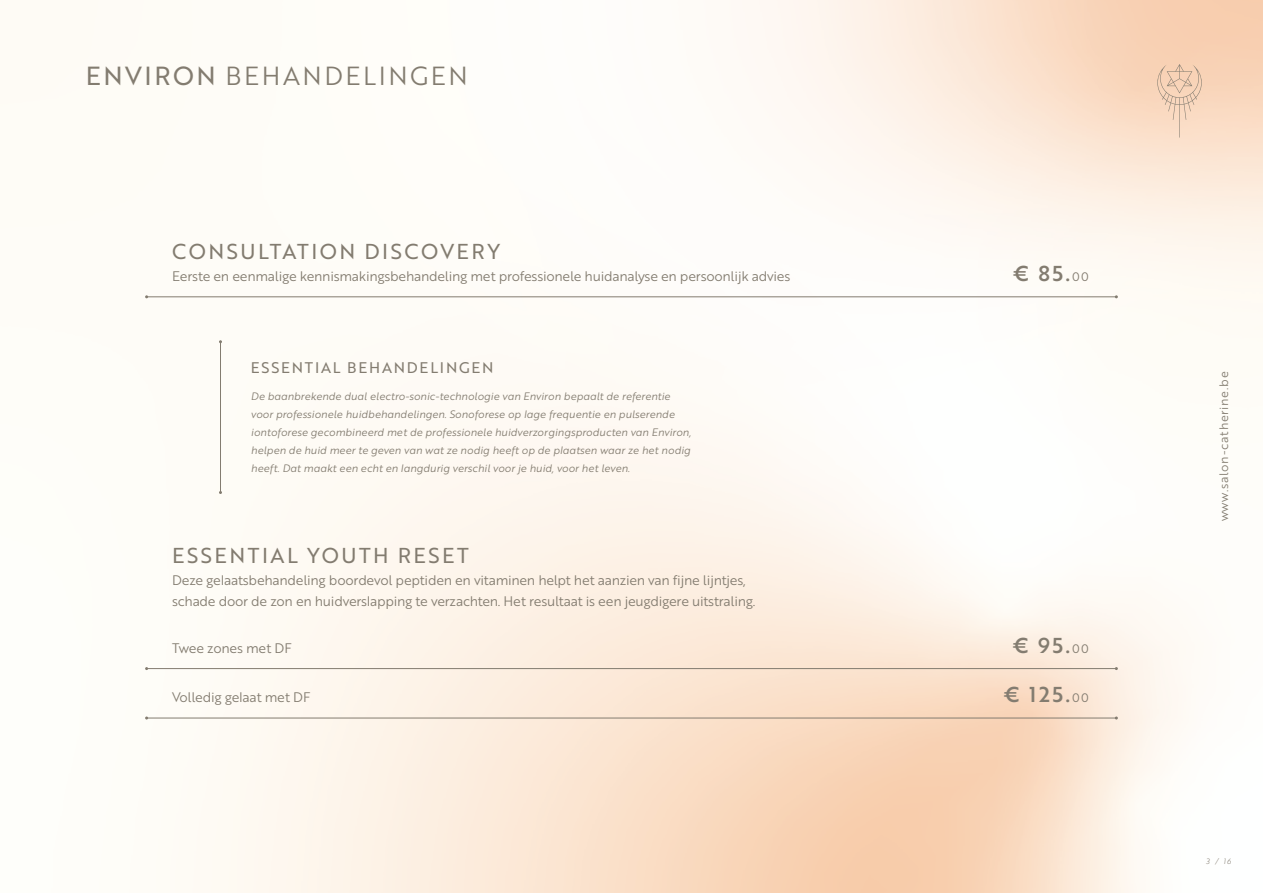
<style>
.page{position:relative;width:1263px;height:893px;background:#fff}
.page>*{position:absolute;margin:0;border:0;box-sizing:border-box;transform-origin:0 0}
.t1{font:25.5px "Brother 1816 Book";letter-spacing:.1em;color:#837c70}
.t2{font:21px "Brother 1816 Regular";letter-spacing:.12em;color:#837c70}
.t3{font:21px "Brother 1816 Medium";letter-spacing:.12em;color:#837c70}
.t4{font:15px "Brother 1816 Regular";letter-spacing:.12em;color:#837c70}
.t5{font:13.5px/21.6px "Brother 1816 Book";letter-spacing:-.02em;color:#837c70}
.t6{font:12px "Brother 1816 Book";letter-spacing:.06em;color:#837c70}
.t7{font:10.5px/18px "Brother 1816 Book Italic";color:#837c70}
.t8{font:7.5px "Brother 1816 Light Italic";color:#837c70}
.s1{font-family:"Brother 1816 Regular"}
.s2{font-family:"Brother 1816 Book";font-size:12px}
</style>
<div class="page">
<svg style="left:1157px;top:64px;width:45px;height:74px;background:#efd0b8"></svg>
<hr style="left:147px;top:296px;width:969px;height:1px;background:#837c70">
<hr style="left:147px;top:668px;width:969px;height:1px;background:#837c70">
<hr style="left:147px;top:718px;width:969px;height:1px;background:#837c70">
<hr style="left:220px;top:342px;width:1px;height:150px;background:#837c70">
<h1 class="t1" style="left:86px;top:57px;width:384px"><span class="s1">ENVIRON</span> BEHANDELINGEN</h1>
<h2 class="t2" style="left:172px;top:236px;width:329px">CONSULTATION DISCOVERY</h2>
<p class="t5" style="left:172px;top:265px;width:620px">Eerste en eenmalige kennismakingsbehandeling met professionele huidanalyse en persoonlijk advies</p>
<h2 class="t3" style="left:1013px;top:258px;width:78px">€ 85.<span class="s2">00</span></h2>
<h3 class="t4" style="left:251px;top:356px;width:244px">ESSENTIAL BEHANDELINGEN</h3>
<p class="t7" style="left:251px;top:387px;width:442px">De baanbrekende dual electro-sonic-technologie van Environ bepaalt de referentie voor professionele huidbehandelingen. Sonoforese op lage frequentie en pulserende iontoforese gecombineerd met de professionele huidverzorgingsproducten van Environ, helpen de huid meer te geven van wat ze nodig heeft op de plaatsen waar ze het nodig heeft. Dat maakt een echt en langdurig verschil voor je huid, voor het leven.</p>
<h2 class="t2" style="left:172px;top:540px;width:298px">ESSENTIAL YOUTH RESET</h2>
<p class="t5" style="left:172px;top:569px;width:585px">Deze gelaatsbehandeling boordevol peptiden en vitaminen helpt het aanzien van fijne lijntjes, schade door de zon en huidverslapping te verzachten. Het resultaat is een jeugdigere uitstraling.</p>
<p class="t5" style="left:172px;top:637px;width:121px">Twee zones met DF</p>
<h2 class="t3" style="left:1012px;top:629px;width:78px">€ 95.<span class="s2">00</span></h2>
<p class="t5" style="left:172px;top:686px;width:140px">Volledig gelaat met DF</p>
<h2 class="t3" style="left:1004px;top:679px;width:87px">€ 125.<span class="s2">00</span></h2>
<p class="t6" style="left:1215px;top:521px;width:151px;rotate:-90deg">www.salon-catherine.be</p>
<p class="t8" style="left:1206px;top:856px;width:26px">3 / 16</p>
</div>
